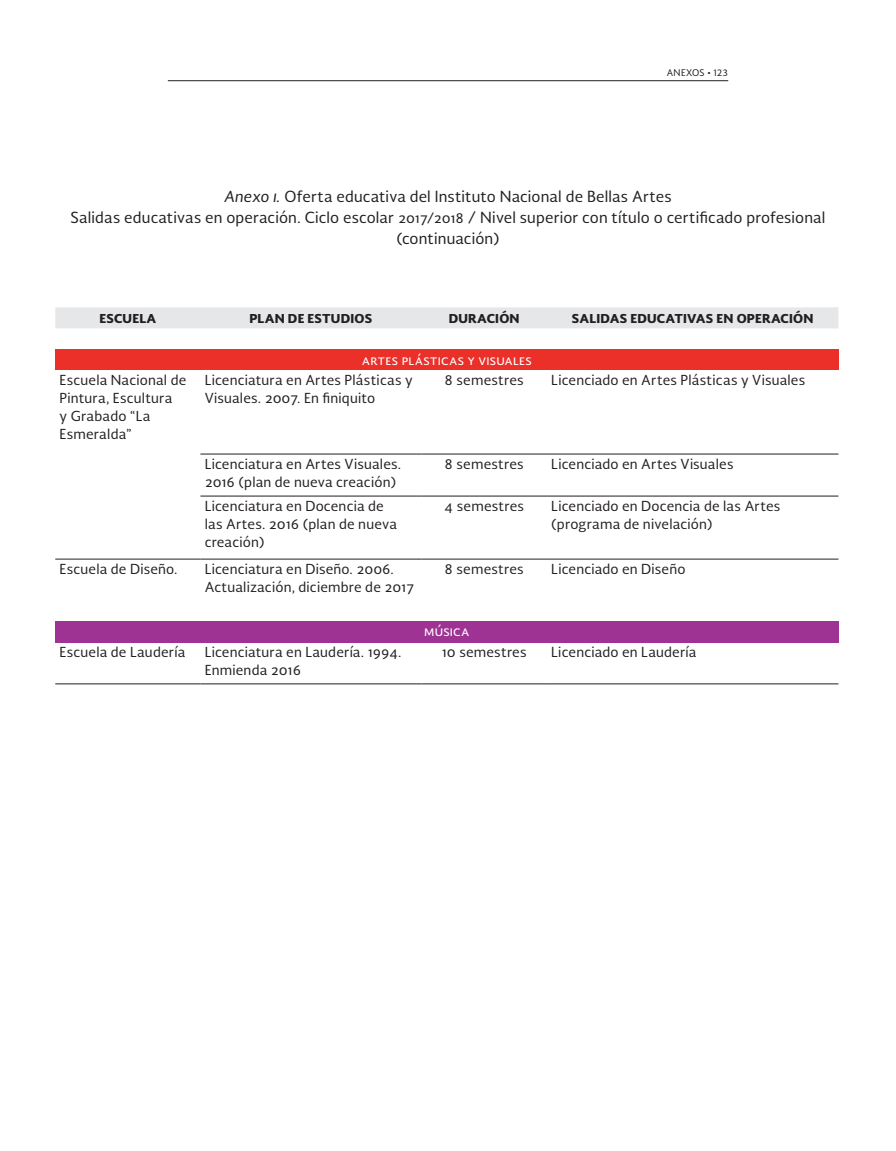
<style>
.page{position:relative;width:896px;height:1151px;background:#fff}
.page>*{position:absolute;margin:0;border:0;box-sizing:border-box;transform-origin:0 0}
.t1{font:15px/21px "Soberana Sans";letter-spacing:.01em;color:#231f20;text-align:center}
.t2{font:13.5px/18px "Soberana Sans";letter-spacing:.015em;color:#231f20}
.t3{font:13.5px "Soberana Sans";letter-spacing:.015em;color:#fff}
.t4{font:900 12px "Soberana Sans";letter-spacing:.015em;color:#231f20}
.t5{font:9px "Soberana Sans";letter-spacing:.025em;color:#231f20}
.s1{font-style:italic}
.s2{font-size:13.5px}
</style>
<div class="page">
<hr style="left:168px;top:80px;width:560px;height:1px;background:#231f20">
<div style="left:55px;top:349px;width:783px;height:21px;background:#eb2f29"></div>
<div style="left:55px;top:621px;width:783px;height:21px;background:#9e3393"></div>
<hr style="left:200px;top:453px;width:221px;height:1px;background:#231f20">
<hr style="left:421px;top:453px;width:126px;height:1px;background:#231f20">
<hr style="left:547px;top:453px;width:291px;height:1px;background:#231f20">
<hr style="left:200px;top:495px;width:221px;height:1px;background:#231f20">
<hr style="left:421px;top:495px;width:126px;height:1px;background:#231f20">
<hr style="left:547px;top:495px;width:291px;height:1px;background:#231f20">
<hr style="left:55px;top:558px;width:145px;height:1px;background:#231f20">
<hr style="left:200px;top:558px;width:221px;height:1px;background:#231f20">
<hr style="left:421px;top:558px;width:126px;height:1px;background:#231f20">
<hr style="left:547px;top:558px;width:291px;height:1px;background:#231f20">
<hr style="left:55px;top:683px;width:145px;height:1px;background:#231f20">
<hr style="left:200px;top:683px;width:221px;height:1px;background:#231f20">
<hr style="left:421px;top:683px;width:126px;height:1px;background:#231f20">
<hr style="left:547px;top:683px;width:291px;height:1px;background:#231f20">
<div style="left:55px;top:307px;width:783px;height:21px;background:#e6e7e9"></div>
<p class="t5" style="left:666px;top:67px;width:63px">ANEXOS • 123</p>
<p class="t1" style="left:70px;top:186px;width:756px"><span class="s1">Anexo i.</span> Oferta educativa del Instituto Nacional de Bellas Artes<br>Salidas educativas en operación. Ciclo escolar <span class="s2">2017/2018</span> / Nivel superior con título o certificado profesional (continuación)</p>
<p class="t4" style="left:99px;top:309px;width:58px">ESCUELA</p>
<p class="t4" style="left:249px;top:309px;width:124px">PLAN DE ESTUDIOS</p>
<p class="t4" style="left:448px;top:309px;width:72px">DURACIÓN</p>
<p class="t4" style="left:572px;top:309px;width:243px">SALIDAS EDUCATIVAS EN OPERACIÓN</p>
<p class="t3" style="left:362px;top:351px;width:172px">artes plásticas y visuales</p>
<p class="t2" style="left:59px;top:370px;width:128px">Escuela Nacional de<br>Pintura, Escultura<br>y Grabado “La<br>Esmeralda”</p>
<p class="t2" style="left:205px;top:370px;width:210px">Licenciatura en Artes Plásticas y<br>Visuales. 2007. En finiquito</p>
<p class="t2" style="left:444px;top:370px;width:81px">8 semestres</p>
<p class="t2" style="left:551px;top:370px;width:255px">Licenciado en Artes Plásticas y Visuales</p>
<p class="t2" style="left:205px;top:454px;width:198px">Licenciatura en Artes Visuales.<br>2016 (plan de nueva creación)</p>
<p class="t2" style="left:444px;top:454px;width:81px">8 semestres</p>
<p class="t2" style="left:551px;top:454px;width:184px">Licenciado en Artes Visuales</p>
<p class="t2" style="left:205px;top:496px;width:194px">Licenciatura en Docencia de las Artes. 2016 (plan de nueva creación)</p>
<p class="t2" style="left:444px;top:496px;width:81px">4 semestres</p>
<p class="t2" style="left:551px;top:496px;width:231px">Licenciado en Docencia de las Artes (programa de nivelación)</p>
<p class="t2" style="left:59px;top:559px;width:120px">Escuela de Diseño.</p>
<p class="t2" style="left:205px;top:559px;width:211px">Licenciatura en Diseño. 2006.<br>Actualización, diciembre de 2017</p>
<p class="t2" style="left:444px;top:559px;width:81px">8 semestres</p>
<p class="t2" style="left:551px;top:559px;width:136px">Licenciado en Diseño</p>
<p class="t3" style="left:424px;top:622px;width:47px">música</p>
<p class="t2" style="left:59px;top:642px;width:127px">Escuela de Laudería</p>
<p class="t2" style="left:205px;top:642px;width:198px">Licenciatura en Laudería. 1994.<br>Enmienda 2016</p>
<p class="t2" style="left:442px;top:642px;width:86px">10 semestres</p>
<p class="t2" style="left:551px;top:642px;width:147px">Licenciado en Laudería</p>
</div>
